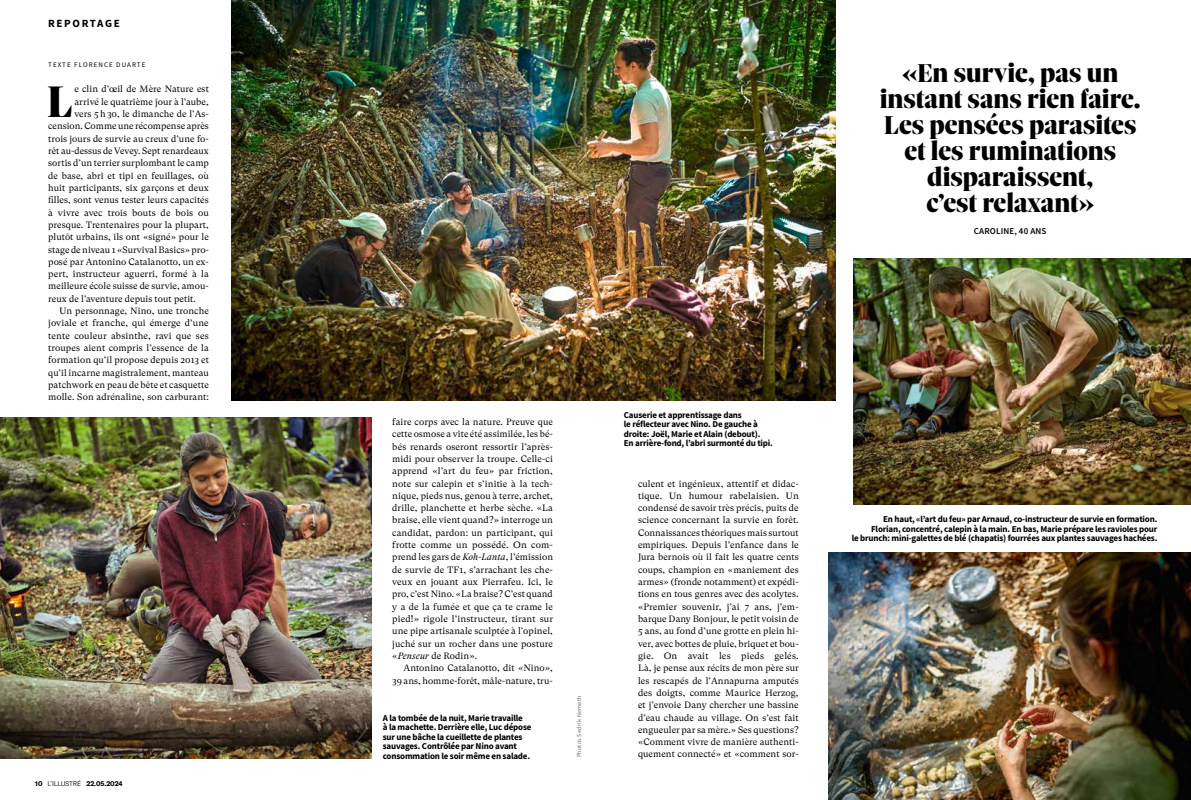
<style>
.page{position:relative;width:1191px;height:800px;background:#fff}
.page>*{position:absolute;margin:0;border:0;box-sizing:border-box;transform-origin:0 0}
.t1{font:900 47.8px "Sole Serif Big Display";color:#000}
.t2{font:900 28px/26px "Sole Serif Big Display";color:#000;text-align:center}
.t3{font:700 11px "Source Sans Pro";letter-spacing:.15em;color:#000}
.t4{font:9.2px/12.3px "GT Super Text";letter-spacing:.005em;color:#000;text-align:justify}
.t5{font:700 9px/9.5px "Source Sans Pro";letter-spacing:-.02em;color:#000}
.t6{font:600 9px "Source Sans Pro";letter-spacing:.015em;color:#000}
.t7{font:7px "Source Sans Pro";letter-spacing:.15em;color:#000}
.t8{font:700 6.7px "GT America";letter-spacing:-.005em;color:#000}
.t9{font:6px "Source Sans Pro";letter-spacing:.05em;color:#6d6c6c}
.s1{font-weight:300}
.s2{font-style:italic}
</style>
<div class="page">
<img style="left:0;top:417px;width:371px;height:341px">
<img style="left:231px;top:0;width:604px;height:400px">
<img style="left:828px;top:552px;width:363px;height:247px">
<img style="left:853px;top:258px;width:338px;height:247px">
<p class="t3" style="left:48px;top:16px;width:73px">REPORTAGE</p>
<p class="t7" style="left:48px;top:60px;width:99px">TEXTE FLORENCE DUARTE</p>
<h1 class="t1" style="left:47px;top:65px;width:27px">L</h1>
<p class="t4" style="left:74px;top:83px;width:136px">e clin d’œil de Mère Nature est</p>
<p class="t4" style="left:74px;top:95px;width:136px">arrivé le quatrième jour à l’aube,</p>
<p class="t4" style="left:74px;top:108px;width:136px">vers 5 h 30, le dimanche de l’As-</p>
<p class="t4" style="left:48px;top:120px;width:162px">cension. Comme une récompense après</p>
<p class="t4" style="left:48px;top:132px;width:162px">trois jours de survie au creux d’une fo-</p>
<p class="t4" style="left:48px;top:145px;width:162px">rêt au-dessus de Vevey. Sept renardeaux</p>
<p class="t4" style="left:48px;top:157px;width:162px">sortis d’un terrier surplombant le camp</p>
<p class="t4" style="left:48px;top:169px;width:162px">de base, abri et tipi en feuillages, où</p>
<p class="t4" style="left:48px;top:182px;width:162px">huit participants, six garçons et deux</p>
<p class="t4" style="left:48px;top:194px;width:162px">filles, sont venus tester leurs capacités</p>
<p class="t4" style="left:48px;top:206px;width:162px">à vivre avec trois bouts de bois ou</p>
<p class="t4" style="left:48px;top:218px;width:162px">presque. Trentenaires pour la plupart,</p>
<p class="t4" style="left:48px;top:231px;width:162px">plutôt urbains, ils ont «signé» pour le</p>
<p class="t4" style="left:48px;top:243px;width:162px">stage de niveau 1 «Survival Basics» pro-</p>
<p class="t4" style="left:48px;top:255px;width:162px">posé par Antonino Catalanotto, un ex-</p>
<p class="t4" style="left:48px;top:268px;width:162px">pert, instructeur aguerri, formé à la</p>
<p class="t4" style="left:48px;top:280px;width:162px">meilleure école suisse de survie, amou-</p>
<p class="t4" style="left:48px;top:292px;width:149px">reux de l’aventure depuis tout petit.</p>
<p class="t4" style="left:60px;top:305px;width:151px">Un personnage, Nino, une tronche</p>
<p class="t4" style="left:48px;top:317px;width:162px">joviale et franche, qui émerge d’une</p>
<p class="t4" style="left:48px;top:329px;width:162px">tente couleur absinthe, ravi que ses</p>
<p class="t4" style="left:48px;top:341px;width:162px">troupes aient compris l’essence de la</p>
<p class="t4" style="left:48px;top:354px;width:162px">formation qu’il propose depuis 2013 et</p>
<p class="t4" style="left:48px;top:366px;width:162px">qu’il incarne magistralement, manteau</p>
<p class="t4" style="left:48px;top:378px;width:162px">patchwork en peau de bête et casquette</p>
<p class="t4" style="left:48px;top:391px;width:162px">molle. Son adrénaline, son carburant:</p>
<p class="t8" style="left:35px;top:779px;width:89px">10 <span class="s1">L’ILLUSTRÉ</span> 22.05.2024</p>
<h2 class="t2" style="left:879px;top:59px;width:262px">«En survie, pas un instant sans rien faire.<br>Les pensées parasites et les ruminations disparaissent,<br>c’est relaxant»</h2>
<p class="t6" style="left:974px;top:225px;width:74px">CAROLINE, 40 ANS</p>
<p class="t4" style="left:392px;top:415px;width:162px">faire corps avec la nature. Preuve que cette osmose a vite été assimilée, les bé&shy;bés renards oseront ressortir l’après&shy;midi pour observer la troupe. Celle-ci apprend «l’art du feu» par friction, note sur calepin et s’initie à la tech&shy;nique, pieds nus, genou à terre, archet, drille, planchette et herbe sèche. «La braise, elle vient quand?» interroge un candidat, pardon: un participant, qui frotte comme un possédé. On com&shy;prend les gars de <span class="s2">Koh-Lanta</span>, l’émission de survie de TF1, s’arrachant les che&shy;veux en jouant aux Pierrafeu. Ici, le pro, c’est Nino. «La braise? C’est quand y a de la fumée et que ça te crame le pied!» rigole l’instructeur, tirant sur une pipe artisanale sculptée à l’opinel, juché sur un rocher dans une posture «<span class="s2">Penseur</span> de Rodin».</p>
<p class="t4" style="left:392px;top:661px;width:162px;text-align:right">Antonino Catalanotto, dit «Nino»,<br>39 ans, homme-forêt, mâle-nature, tru-</p>
<p class="t5" style="left:383px;top:712px;width:150px">A la tombée de la nuit, Marie travaille<br>à la machette. Derrière elle, Luc dépose sur une bâche la cueillette de plantes sauvages. Contrôlée par Nino avant consommation le soir même en salade.</p>
<p class="t9" style="left:575px;top:757px;width:63px;rotate:-90deg">Photos Sedrik Nemeth</p>
<p class="t5" style="left:624px;top:409px;width:150px">Causerie et apprentissage dans<br>le réflecteur avec Nino. De gauche à droite: Joël, Marie et Alain (debout).<br>En arrière-fond, l’abri surmonté du tipi.</p>
<p class="t4" style="left:638px;top:477px;width:162px">culent et ingénieux, attentif et didac&shy;tique. Un humour rabelaisien. Un condensé de savoir très précis, puits de science concernant la survie en forêt.<br>Connaissances théoriques mais surtout empiriques. Depuis l’enfance dans le Jura bernois où il fait les quatre cents coups, champion en «maniement des armes» (fronde notamment) et expédi&shy;tions en tous genres avec des acolytes. «Premier souvenir, j’ai 7 ans, j’em&shy;barque Dany Bonjour, le petit voisin de 5 ans, au fond d’une grotte en plein hi&shy;ver, avec bottes de pluie, briquet et bou&shy;gie. On avait les pieds gelés.<br>Là, je pense aux récits de mon père sur les rescapés de l’Annapurna amputés des doigts, comme Maurice Herzog, et j’envoie Dany chercher une bassine d’eau chaude au village. On s’est fait engueuler par sa mère.» Ses questions? «Comment vivre de manière authenti&shy;quement connecté» et «comment sor-</p>
<p class="t5" style="left:851px;top:514px;width:307px;text-align:right">En haut, «l’art du feu» par Arnaud, co-instructeur de survie en formation.<br>Florian, concentré, calepin à la main. En bas, Marie prépare les ravioles pour<br>le brunch: mini-galettes de blé (chapatis) fourrées aux plantes sauvages hachées.</p>
</div>
